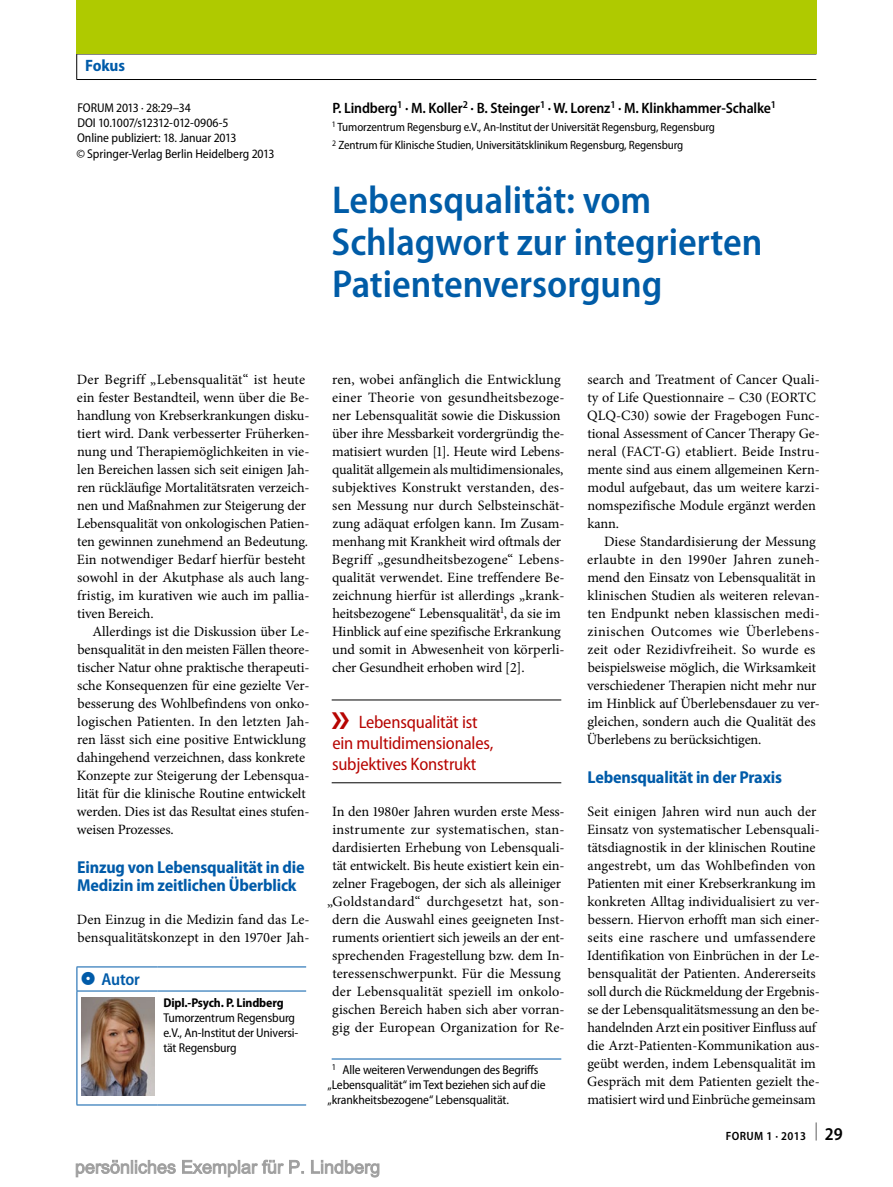
<style>
.page{position:relative;width:893px;height:1187px;background:#fff}
.page>*{position:absolute;margin:0;border:0;box-sizing:border-box;transform-origin:0 0}
.t1{font:600 semi-condensed 45px "Myriad Pro";color:#b70502}
.t2{font:600 semi-condensed 39px/42px "Myriad Pro";color:#005ca7}
.t3{font:semi-condensed 18px/21px "Myriad Pro";letter-spacing:-.01em;color:#b70502}
.t4{font:700 semi-condensed 17.25px/18px "Myriad Pro";letter-spacing:-.01em;color:#005ba9}
.t5{font:600 semi-condensed 17.25px "Myriad Pro";letter-spacing:-.015em;color:#005ba9}
.t6{font:700 semi-condensed 16.5px "Myriad Pro";letter-spacing:-.005em;color:#005ba9}
.t7{font:600 semi-condensed 15px "Myriad Pro";letter-spacing:-.01em;color:#000}
.t8{font:14.25px/18px "Minion Pro";letter-spacing:-.005em;color:#000}
.t9{font:semi-condensed 12.75px/15px "Myriad Pro";letter-spacing:-.01em;color:#000}
.t10{font:700 semi-condensed 12.75px "Myriad Pro";letter-spacing:-.01em;color:#000}
.t11{font:semi-condensed 12px/18px "Myriad Pro";letter-spacing:-.01em;color:#000}
.t12{font:600 semi-condensed 12px "Myriad Pro";letter-spacing:.03em;color:#000}
.s1{font-family:"S Buttons";font-weight:400;font-stretch:normal;font-size:10.5px}
.s2{font-size:18px}
</style>
<div class="page">
<hr style="left:332px;top:699px;width:229px;height:1px;background:#000">
<hr style="left:332px;top:782px;width:229px;height:1px;background:#000">
<hr style="left:332px;top:1058px;width:229px;height:1px;background:#005ba9">
<img style="left:82px;top:997px;width:72px;height:98px">
<hr style="left:77px;top:54px;width:739px;height:1px;background:#000">
<hr style="left:77px;top:79px;width:739px;height:1px;background:#000">
<svg style="left:76px;top:54px;width:1px;height:25px"></svg>
<div style="left:77px;top:0;width:740px;height:54px;background:#afca00"></div>
<svg style="left:77px;top:967px;width:1px;height:23px"></svg>
<hr style="left:77px;top:991px;width:1px;height:113px;background:#005ba9">
<hr style="left:77px;top:966px;width:80px;height:1px;background:#005ba9">
<hr style="left:157px;top:966px;width:149px;height:1px;background:#005ba9">
<hr style="left:77px;top:990px;width:80px;height:1px;background:#005ba9">
<hr style="left:157px;top:990px;width:149px;height:1px;background:#005ba9">
<hr style="left:77px;top:1104px;width:80px;height:1px;background:#005ba9">
<hr style="left:157px;top:1104px;width:149px;height:1px;background:#005ba9">
<svg style="left:75px;top:1159px;width:305px;height:18px"></svg>
<p class="t6" style="left:85px;top:57px;width:42px">Fokus</p>
<p class="t9" style="left:76px;top:100px;width:200px">FORUM 2013 · 28:29–34<br>DOI 10.1007/s12312-012-0906-5<br>Online publiziert: 18. Januar 2013<br>© Springer-Verlag Berlin Heidelberg 2013</p>
<p class="t7" style="left:332px;top:100px;width:445px">P. Lindberg<sup>1</sup> · M. Koller<sup>2</sup> · B. Steinger<sup>1</sup> · W. Lorenz<sup>1</sup> · M. Klinkhammer-Schalke<sup>1</sup></p>
<p class="t11" style="left:332px;top:119px;width:385px"><sup>1</sup> Tumorzentrum Regensburg e.V., An-Institut der Universität Regensburg, Regensburg<br><sup>2</sup> Zentrum für Klinische Studien, Universitätsklinikum Regensburg, Regensburg</p>
<h2 class="t2" style="left:331px;top:179px;width:433px">Lebensqualität: vom<br>Schlagwort zur integrierten<br>Patientenversorgung</h2>
<p class="t8" style="left:77px;top:370px;width:234px">Der Begriff „Lebensqualität“ ist heute ein fester Bestandteil, wenn über die Be&shy;handlung von Krebserkrankungen disku&shy;tiert wird. Dank verbesserter Früherken&shy;nung und Therapiemöglichkeiten in vie&shy;len Bereichen lassen sich seit einigen Jah&shy;ren rückläufige Mortalitätsraten verzeich&shy;nen und Maßnahmen zur Steigerung der Lebensqualität von onkologischen Patien&shy;ten gewinnen zunehmend an Bedeutung.<br>Ein notwendiger Bedarf hierfür besteht sowohl in der Akutphase als auch lang&shy;fristig, im kurativen wie auch im pallia&shy;tiven Bereich.</p>
<p class="t8" style="left:77px;top:622px;width:234px;text-indent:15px">Allerdings ist die Diskussion über Le&shy;bensqualität in den meisten Fällen theore&shy;tischer Natur ohne praktische therapeuti&shy;sche Konsequenzen für eine gezielte Ver&shy;besserung des Wohlbefindens von onko&shy;logischen Patienten. In den letzten Jah&shy;ren lässt sich eine positive Entwicklung dahingehend verzeichnen, dass konkrete Konzepte zur Steigerung der Lebensqua&shy;lität für die klinische Routine entwickelt werden. Dies ist das Resultat eines stufen&shy;weisen Prozesses.</p>
<p class="t4" style="left:77px;top:858px;width:229px">Einzug von Lebensqualität in die<br>Medizin im zeitlichen Überblick</p>
<p class="t8" style="left:77px;top:910px;width:234px">Den Einzug in die Medizin fand das Le&shy;bensqualitätskonzept in den 1970er Jah-</p>
<p class="t5" style="left:83px;top:969px;width:59px"><span class="s1">Z</span> Autor</p>
<p class="t10" style="left:163px;top:995px;width:122px">Dipl.-Psych. P. Lindberg</p>
<p class="t9" style="left:163px;top:1010px;width:137px">Tumorzentrum Regensburg e.V., An-Institut der Universi&shy;tät Regensburg</p>
<p class="t8" style="left:332px;top:370px;width:234px">ren, wobei anfänglich die Entwicklung einer Theorie von gesundheitsbezoge&shy;ner Lebensqualität sowie die Diskussion über ihre Messbarkeit vordergründig the&shy;matisiert wurden [1]. Heute wird Lebens&shy;qualität allgemein als multidimensionales, subjektives Konstrukt verstanden, des&shy;sen Messung nur durch Selbsteinschät&shy;zung adäquat erfolgen kann. Im Zusam&shy;menhang mit Krankheit wird oftmals der Begriff „gesundheitsbezogene“ Lebens&shy;qualität verwendet. Eine treffendere Be&shy;zeichnung hierfür ist allerdings „krank&shy;heitsbezogene“ Lebensqualität<sup>1</sup>, da sie im Hinblick auf eine spezifische Erkrankung und somit in Abwesenheit von körperli&shy;cher Gesundheit erhoben wird [2].</p>
<h1 class="t1" style="left:331px;top:692px;width:20px">»</h1>
<p class="t3" style="left:332px;top:711px;width:163px;text-indent:27px">Lebensqualität ist ein multidimensionales, subjektives Konstrukt</p>
<p class="t8" style="left:327px;top:802px;width:239px;text-align:center">In den 1980er Jahren wurden erste Mess&shy;instrumente zur systematischen, stan&shy;dardisierten Erhebung von Lebensquali&shy;tät entwickelt. Bis heute existiert kein ein&shy;zelner Fragebogen, der sich als alleiniger „Goldstandard“ durchgesetzt hat, son&shy;dern die Auswahl eines geeigneten Inst&shy;ruments orientiert sich jeweils an der ent&shy;sprechenden Fragestellung bzw. dem In&shy;teressenschwerpunkt. Für die Messung der Lebensqualität speziell im onkolo&shy;gischen Bereich haben sich aber vorran&shy;gig der European Organization for Re-</p>
<p class="t9" style="left:327px;top:1062px;width:220px;text-indent:4px"><sup>1</sup> Alle weiteren Verwendungen des Begriffs „Lebensqualität“ imText beziehen sich auf die „krankheitsbezogene“ Lebensqualität.</p>
<p class="t8" style="left:587px;top:370px;width:234px">search and Treatment of Cancer Quali&shy;ty of Life Questionnaire – C30 (EORTC QLQ-C30) sowie der Fragebogen Func&shy;tional Assessment of Cancer Therapy Ge&shy;neral (FACT-G) etabliert. Beide Instru&shy;mente sind aus einem allgemeinen Kern&shy;modul aufgebaut, das um weitere karzi&shy;nomspezifische Module ergänzt werden kann.</p>
<p class="t8" style="left:587px;top:532px;width:234px;text-indent:17px">Diese Standardisierung der Messung erlaubte in den 1990er Jahren zuneh&shy;mend den Einsatz von Lebensqualität in klinischen Studien als weiteren relevan&shy;ten Endpunkt neben klassischen medi&shy;zinischen Outcomes wie Überlebens&shy;zeit oder Rezidivfreiheit. So wurde es beispielsweise möglich, die Wirksamkeit verschiedener Therapien nicht mehr nur im Hinblick auf Überlebensdauer zu ver&shy;gleichen, sondern auch die Qualität des Überlebens zu berücksichtigen.</p>
<p class="t4" style="left:587px;top:768px;width:196px">Lebensqualität in der Praxis</p>
<p class="t8" style="left:587px;top:802px;width:234px">Seit einigen Jahren wird nun auch der Einsatz von systematischer Lebensquali&shy;tätsdiagnostik in der klinischen Routine angestrebt, um das Wohlbefinden von Patienten mit einer Krebserkrankung im konkreten Alltag individualisiert zu ver&shy;bessern. Hiervon erhofft man sich einer&shy;seits eine raschere und umfassendere Identifikation von Einbrüchen in der Le&shy;bensqualität der Patienten. Andererseits soll durch die Rückmeldung der Ergebnis&shy;se der Lebensqualitätsmessung an den be&shy;handelnden Arzt ein positiver Einfluss auf die Arzt-Patienten-Kommunikation aus&shy;geübt werden, indem Lebensqualität im Gespräch mit dem Patienten gezielt the&shy;matisiert wird und Einbrüche gemeinsam</p>
<p class="t12" style="left:726px;top:1129px;width:119px">FORUM 1 · 2013 <sup>|</sup> <span class="s2">29</span></p>
</div>
